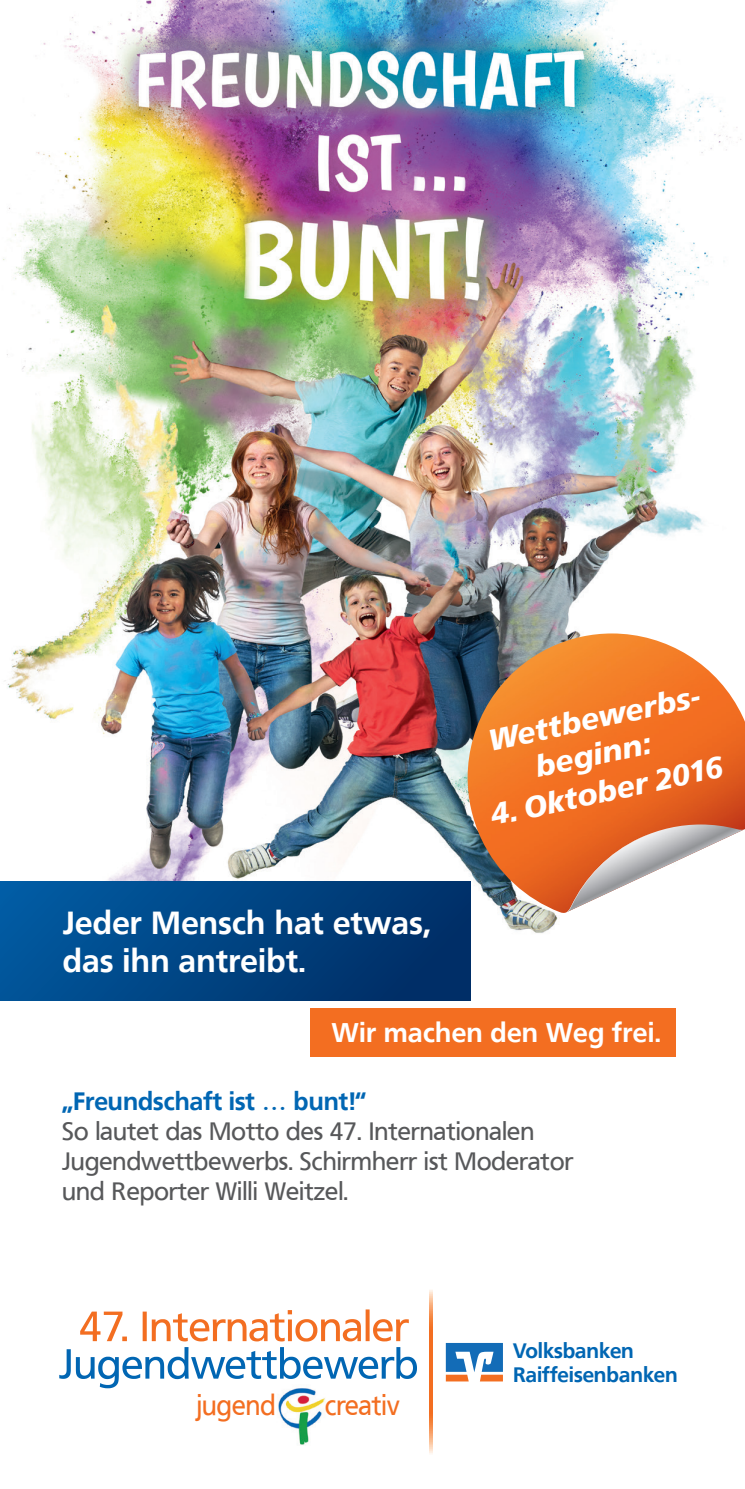
<style>
.page{position:relative;width:745px;height:1489px;background:#fff}
.page>*{position:absolute;margin:0;border:0;box-sizing:border-box;transform-origin:0 0}
.t1{font:700 31.75px/37.5px "Frutiger VR";letter-spacing:.01em;color:#fff}
.t2{font:italic 700 29.5px/35.8px "Frutiger VR";color:#fff}
.t3{font:28px "Frutiger VR";color:#f36e21;scale:.93 1}
.t4{font:700 26.75px "Frutiger VR";letter-spacing:.01em;color:#fff}
.t5{font:25px/30px "Frutiger VR";color:#57585a}
.t6{font:700 25px "Frutiger VR";color:#0166b3}
.t7{font:700 20.75px/24px "Frutiger VR";color:#0166b3}
</style>
<div class="page">
<img style="left:3px;top:0;width:739px;height:1000px">
<div style="left:310px;top:1007px;width:365px;height:49px;background:#f36e21"></div>
<div style="left:0;top:881px;width:470px;height:119px;background:linear-gradient(to right,#01599f,#002d65)"></div>
<img style="left:467px;top:633px;width:277px;height:279px">
<img style="left:565px;top:824px;width:179px;height:88px">
<svg style="left:565px;top:833px;width:86px;height:79px"></svg>
<svg style="left:445px;top:1342px;width:57px;height:39px"></svg>
<img style="left:278px;top:1388px;width:47px;height:56px">
<svg style="left:429px;top:1290px;width:2px;height:164px"></svg>
<svg style="left:59px;top:1309px;width:358px;height:79px"></svg>
<p class="t1" style="left:63px;top:904px;width:368px">Jeder Mensch hat etwas, das ihn antreibt.</p>
<p class="t2" style="left:524px;top:714px;width:177px;text-indent:-40px;rotate:-12deg">Wettbewerbs&shy;beginn:</p>
<p class="t2" style="left:487px;top:798px;width:238px;rotate:-12deg">4. Oktober 2016</p>
<p class="t4" style="left:331px;top:1016px;width:330px">Wir machen den Weg frei.</p>
<p class="t6" style="left:62px;top:1086px;width:305px">„Freundschaft ist … bunt!“</p>
<p class="t5" style="left:62px;top:1116px;width:512px">So lautet das Motto des 47. Internationalen<br>Jugendwettbewerbs. Schirmherr ist Moderator und Reporter Willi Weitzel.</p>
<p class="t3" style="left:197px;top:1388px;width:86px">jugend</p>
<p class="t3" style="left:325px;top:1388px;width:81px">creativ</p>
<p class="t7" style="left:513px;top:1338px;width:166px">Volksbanken<br>Raiffeisenbanken</p>
</div>
